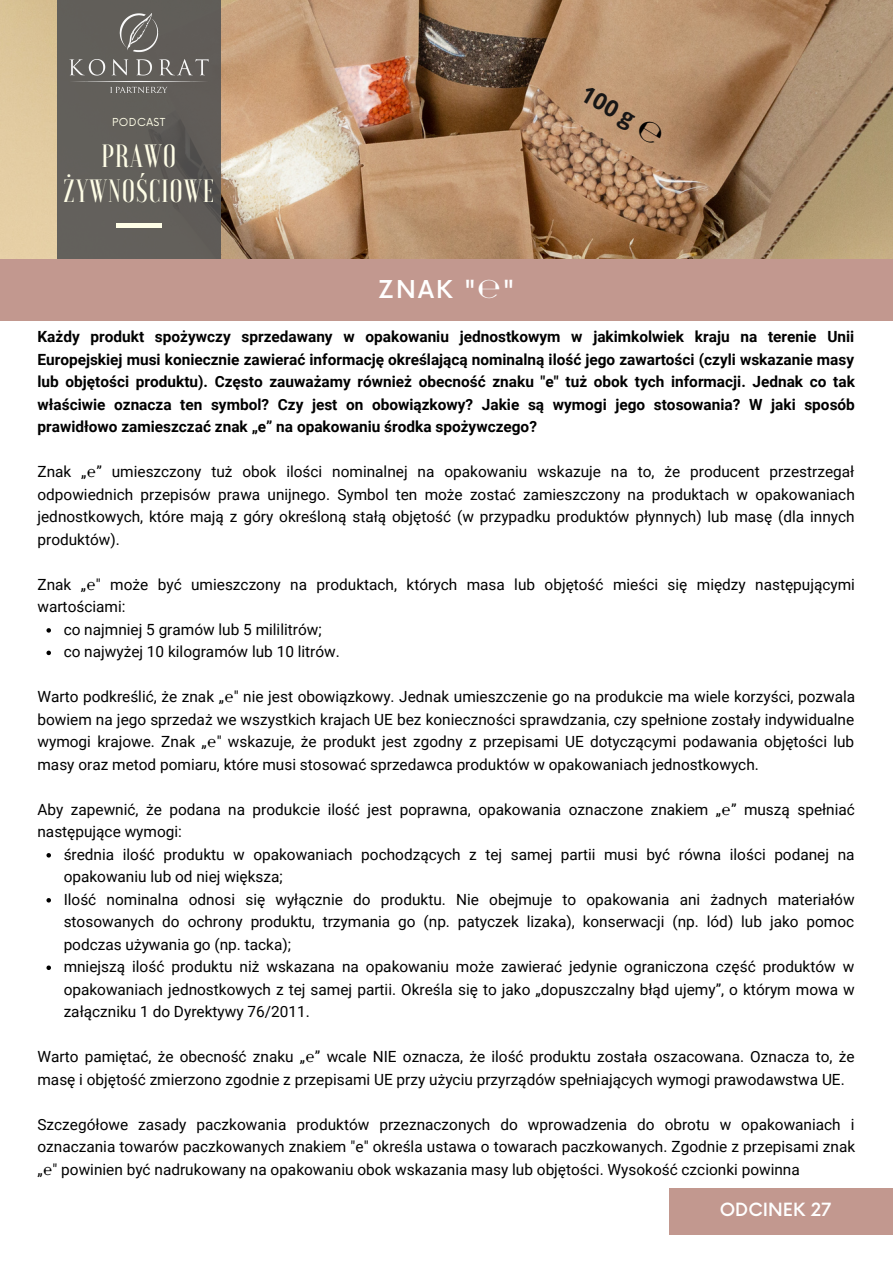
<style>
.page{position:relative;width:893px;height:1264px;background:#fff}
.page>*{position:absolute;margin:0;border:0;box-sizing:border-box;transform-origin:0 0}
.t1{font:500 32.1px/35.1px "Voga";letter-spacing:.03em;color:#fffee7;text-align:center}
.t2{font:500 24px "Now";color:#fff}
.t3{font:700 22.95px "Open Sans";color:#171616}
.t4{font:500 17.7px "Now";color:#fff}
.t5{font:15.45px/22.5px "Roboto";color:#000;text-align:justify}
.t6{font:700 15.45px/22.5px "Roboto";color:#000;text-align:justify}
.t7{font:10.65px "Now";letter-spacing:.04em;color:#fffee7}
</style>
<div class="page">
<img style="left:0;top:0;width:892px;height:259px">
<div style="left:0;top:259px;width:892px;height:61px;background:#c2988f"></div>
<div style="left:669px;top:1188px;width:223px;height:46px;background:#c2988f"></div>
<div style="left:58px;top:0;width:163px;height:259px;background:#625f5a"></div>
<hr style="left:116px;top:223px;width:45px;height:4px;background:#fffee7">
<img style="left:70px;top:13px;width:138px;height:79px">
<svg style="left:46px;top:628px;width:5px;height:4px"></svg>
<svg style="left:46px;top:650px;width:5px;height:5px"></svg>
<svg style="left:46px;top:853px;width:5px;height:4px"></svg>
<svg style="left:46px;top:898px;width:5px;height:4px"></svg>
<svg style="left:46px;top:965px;width:5px;height:5px"></svg>
<svg style="left:635px;top:117px;width:30px;height:29px"></svg>
<p class="t7" style="left:112px;top:116px;width:55px">PODCAST</p>
<p class="t1" style="left:64px;top:138px;width:152px">PRAWO<br>ŻYWNOŚCIOWE</p>
<p class="t2" style="left:378px;top:276px;width:138px">ZNAK "℮"</p>
<p class="t3" style="left:591px;top:77px;width:60px;rotate:30deg">100 g</p>
<p class="t6" style="left:37px;top:326px;width:818px">Każdy produkt spożywczy sprzedawany w opakowaniu jednostkowym w jakimkolwiek kraju na terenie Unii Europejskiej musi koniecznie zawierać informację określającą nominalną ilość jego zawartości (czyli wskazanie masy lub objętości produktu). Często zauważamy również obecność znaku "e" tuż obok tych informacji. Jednak co tak właściwie oznacza ten symbol? Czy jest on obowiązkowy? Jakie są wymogi jego stosowania? W jaki sposób prawidłowo zamieszczać znak „e” na opakowaniu środka spożywczego?</p>
<p class="t5" style="left:37px;top:461px;width:818px">Znak „℮” umieszczony tuż obok ilości nominalnej na opakowaniu wskazuje na to, że producent przestrzegał odpowiednich przepisów prawa unijnego. Symbol ten może zostać zamieszczony na produktach w opakowaniach jednostkowych, które mają z góry określoną stałą objętość (w przypadku produktów płynnych) lub masę (dla innych produktów).</p>
<p class="t5" style="left:37px;top:573px;width:819px">Znak „℮" może być umieszczony na produktach, których masa lub objętość mieści się między następującymi wartościami:</p>
<p class="t5" style="left:64px;top:618px;width:259px">co najmniej 5 gramów lub 5 mililitrów;</p>
<p class="t5" style="left:64px;top:641px;width:278px">co najwyżej 10 kilogramów lub 10 litrów.</p>
<p class="t5" style="left:37px;top:685px;width:819px">Warto podkreślić, że znak „℮" nie jest obowiązkowy. Jednak umieszczenie go na produkcie ma wiele korzyści, pozwala bowiem na jego sprzedaż we wszystkich krajach UE bez konieczności sprawdzania, czy spełnione zostały indywidualne wymogi krajowe. Znak „℮" wskazuje, że produkt jest zgodny z przepisami UE dotyczącymi podawania objętości lub masy oraz metod pomiaru, które musi stosować sprzedawca produktów w opakowaniach jednostkowych.</p>
<p class="t5" style="left:37px;top:798px;width:818px">Aby zapewnić, że podana na produkcie ilość jest poprawna, opakowania oznaczone znakiem „℮” muszą spełniać następujące wymogi:</p>
<p class="t5" style="left:64px;top:843px;width:792px">średnia ilość produktu w opakowaniach pochodzących z tej samej partii musi być równa ilości podanej na opakowaniu lub od niej większa;</p>
<p class="t5" style="left:64px;top:888px;width:792px">Ilość nominalna odnosi się wyłącznie do produktu. Nie obejmuje to opakowania ani żadnych materiałów stosowanych do ochrony produktu, trzymania go (np. patyczek lizaka), konserwacji (np. lód) lub jako pomoc podczas używania go (np. tacka);</p>
<p class="t5" style="left:64px;top:955px;width:792px">mniejszą ilość produktu niż wskazana na opakowaniu może zawierać jedynie ograniczona część produktów w opakowaniach jednostkowych z tej samej partii. Określa się to jako „dopuszczalny błąd ujemy”, o którym mowa w załączniku 1 do Dyrektywy 76/2011.</p>
<p class="t5" style="left:37px;top:1045px;width:818px">Warto pamiętać, że obecność znaku „℮” wcale NIE oznacza, że ilość produktu została oszacowana. Oznacza to, że masę i objętość zmierzono zgodnie z przepisami UE przy użyciu przyrządów spełniających wymogi prawodawstwa UE.</p>
<p class="t5" style="left:37px;top:1113px;width:819px">Szczegółowe zasady paczkowania produktów przeznaczonych do wprowadzenia do obrotu w opakowaniach i oznaczania towarów paczkowanych znakiem "e" określa ustawa o towarach paczkowanych. Zgodnie z przepisami znak „℮" powinien być nadrukowany na opakowaniu obok wskazania masy lub objętości. Wysokość czcionki powinna</p>
<p class="t4" style="left:719px;top:1200px;width:113px">ODCINEK 27</p>
</div>
